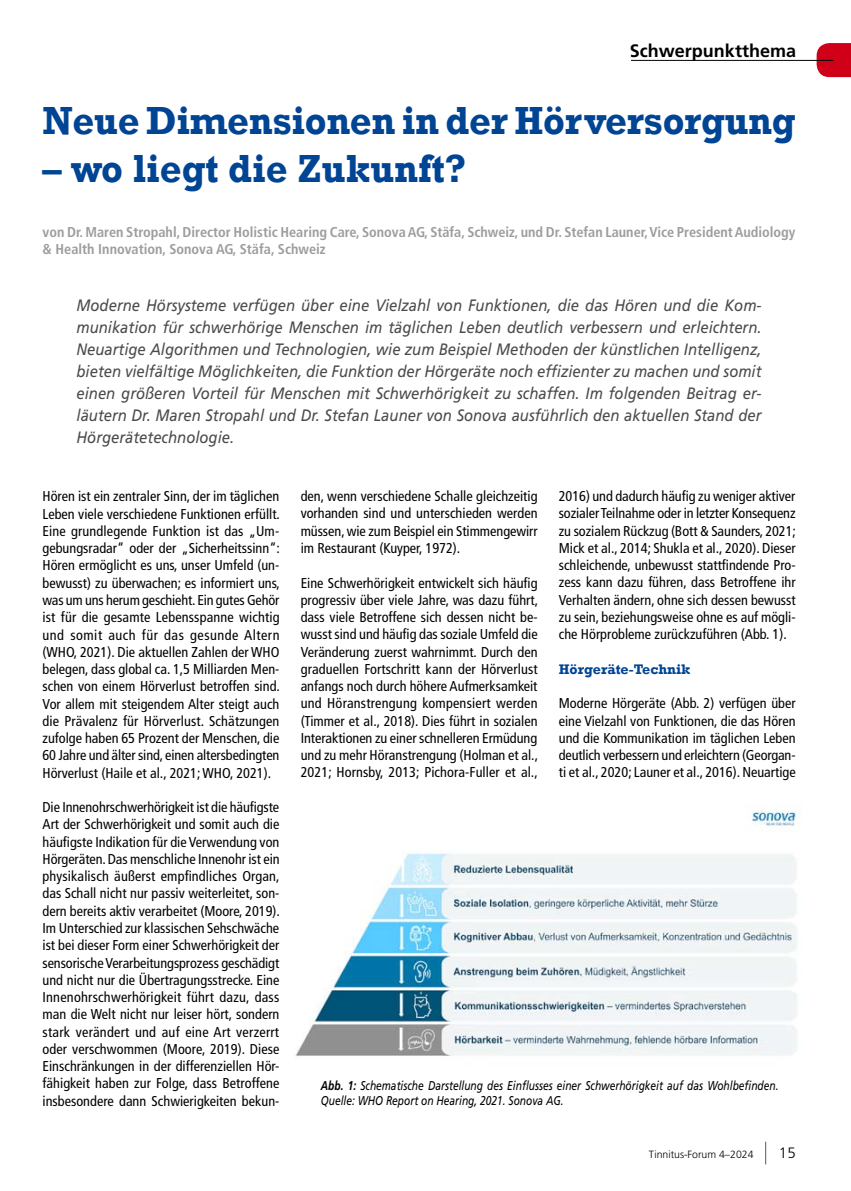
<style>
.page{position:relative;width:851px;height:1191px;background:#fff}
.page>*{position:absolute;margin:0;border:0;box-sizing:border-box;transform-origin:0 0}
.t1{font:700 40.2px "Rockwell";letter-spacing:-.01em;color:#004494;scale:.95 1}
.t2{font:700 18px "Frutiger";color:#000}
.t3{font:italic 16.5px/22px "Frutiger";color:#4b4b4d;text-align:justify;scale:.9 1}
.t4{font:300 15px "Frutiger";color:#000}
.t5{font:condensed 14.25px/17.2px "Frutiger";color:#000;text-align:justify}
.t6{font:700 condensed 14.25px/17.1px "Frutiger";color:#9c9d9f}
.t7{font:700 14.25px "Rockwell";color:#004494}
.t8{font:italic 12.75px/15.3px "Frutiger";color:#000;scale:.8 1}
.t9{font:300 10.5px "Frutiger";color:#000}
.s1{font-weight:700}
</style>
<div class="page">
<svg style="left:765px;top:1141px;width:1px;height:23px"></svg>
<svg style="left:816px;top:43px;width:34px;height:34px"></svg>
<hr style="left:631px;top:60px;width:202px;height:1px;background:#000">
<img style="left:295px;top:853px;width:502px;height:204px">
<img style="left:751px;top:808px;width:48px;height:19px">
<p class="t2" style="left:629px;top:40px;width:168px">Schwerpunktthema</p>
<h1 class="t1" style="left:43px;top:96px;width:794px">Neue Dimensionen in der Hörversorgung</h1>
<h1 class="t1" style="left:43px;top:144px;width:447px">– wo liegt die Zukunft?</h1>
<p class="t6" style="left:43px;top:223px;width:754px">von Dr. Maren Stropahl, Director Holistic Hearing Care, Sonova AG, Stäfa, Schweiz, und Dr. Stefan Launer, Vice President Audiology &amp; Health Innovation, Sonova AG, Stäfa, Schweiz</p>
<p class="t3" style="left:76px;top:294px;width:762px">Moderne Hörsysteme verfügen über eine Vielzahl von Funktionen, die das Hören und die Kom&shy;munikation für schwerhörige Menschen im täglichen Leben deutlich verbessern und erleichtern.<br>Neuartige Algorithmen und Technologien, wie zum Beispiel Methoden der künstlichen Intelligenz, bieten vielfältige Möglichkeiten, die Funktion der Hörgeräte noch effizienter zu machen und somit einen größeren Vorteil für Menschen mit Schwerhörigkeit zu schaffen. Im folgenden Beitrag er&shy;läutern Dr. Maren Stropahl und Dr. Stefan Launer von Sonova ausführlich den aktuellen Stand der Hörgerätetechnologie.</p>
<p class="t5" style="left:43px;top:488px;width:239px">Hören ist ein zentraler Sinn, der im täglichen Leben viele verschiedene Funktionen erfüllt.<br>Eine grundlegende Funktion ist das „Um&shy;gebungsradar“ oder der „Sicherheitssinn“:<br>Hören ermöglicht es uns, unser Umfeld (un&shy;bewusst) zu überwachen; es informiert uns, was um uns herum geschieht. Ein gutes Gehör ist für die gesamte Lebensspanne wichtig und somit auch für das gesunde Altern (WHO, 2021). Die aktuellen Zahlen der WHO belegen, dass global ca. 1,5 Milliarden Men&shy;schen von einem Hörverlust betroffen sind.<br>Vor allem mit steigendem Alter steigt auch die Prävalenz für Hörverlust. Schätzungen zufolge haben 65 Prozent der Menschen, die 60 Jahre und älter sind, einen altersbedingten Hörverlust (Haile et al., 2021; WHO, 2021).</p>
<p class="t5" style="left:43px;top:798px;width:239px">Die Innenohrschwerhörigkeit ist die häufigste Art der Schwerhörigkeit und somit auch die häufigste Indikation für die Verwendung von Hörgeräten. Das menschliche Innenohr ist ein physikalisch äußerst empfindliches Organ, das Schall nicht nur passiv weiterleitet, son&shy;dern bereits aktiv verarbeitet (Moore, 2019).<br>Im Unterschied zur klassischen Sehschwäche ist bei dieser Form einer Schwerhörigkeit der sensorische Verarbeitungsprozess geschädigt und nicht nur die Übertragungsstrecke. Eine Innenohrschwerhörigkeit führt dazu, dass man die Welt nicht nur leiser hört, sondern stark verändert und auf eine Art verzerrt oder verschwommen (Moore, 2019). Diese Einschränkungen in der differenziellen Hör&shy;fähigkeit haben zur Folge, dass Betroffene insbesondere dann Schwierigkeiten bekun-</p>
<p class="t5" style="left:300px;top:488px;width:238px">den, wenn verschiedene Schalle gleichzeitig vorhanden sind und unterschieden werden müssen, wie zum Beispiel ein Stimmengewirr im Restaurant (Kuyper, 1972).</p>
<p class="t5" style="left:300px;top:574px;width:239px">Eine Schwerhörigkeit entwickelt sich häufig progressiv über viele Jahre, was dazu führt, dass viele Betroffene sich dessen nicht be&shy;wusst sind und häufig das soziale Umfeld die Veränderung zuerst wahrnimmt. Durch den graduellen Fortschritt kann der Hörverlust anfangs noch durch höhere Aufmerksamkeit und Höranstrengung kompensiert werden (Timmer et al., 2018). Dies führt in sozialen Interaktionen zu einer schnelleren Ermüdung und zu mehr Höranstrengung (Holman et al., 2021; Hornsby, 2013; Pichora-Fuller et al.,</p>
<p class="t5" style="left:558px;top:487px;width:239px">2016) und dadurch häufig zu weniger aktiver sozialer Teilnahme oder in letzter Konsequenz zu sozialem Rückzug (Bott &amp; Saunders, 2021; Mick et al., 2014; Shukla et al., 2020). Dieser schleichende, unbewusst stattfindende Pro&shy;zess kann dazu führen, dass Betroffene ihr Verhalten ändern, ohne sich dessen bewusst zu sein, beziehungsweise ohne es auf mögli&shy;che Hörprobleme zurückzuführen (Abb. 1).</p>
<p class="t7" style="left:558px;top:660px;width:133px">Hörgeräte-Technik</p>
<p class="t5" style="left:558px;top:695px;width:238px">Moderne Hörgeräte (Abb. 2) verfügen über eine Vielzahl von Funktionen, die das Hören und die Kommunikation im täglichen Leben deutlich verbessern und erleichtern (Georgan&shy;ti et al., 2020; Launer et al., 2016). Neuartige</p>
<p class="t8" style="left:321px;top:1078px;width:573px"><span class="s1">Abb. 1:</span> Schematische Darstellung des Einflusses einer Schwerhörigkeit auf das Wohlbefinden.<br>Quelle: WHO Report on Hearing, 2021. Sonova AG.</p>
<p class="t9" style="left:648px;top:1148px;width:106px">Tinnitus-Forum 4–2024</p>
<p class="t4" style="left:778px;top:1144px;width:18px">15</p>
</div>
